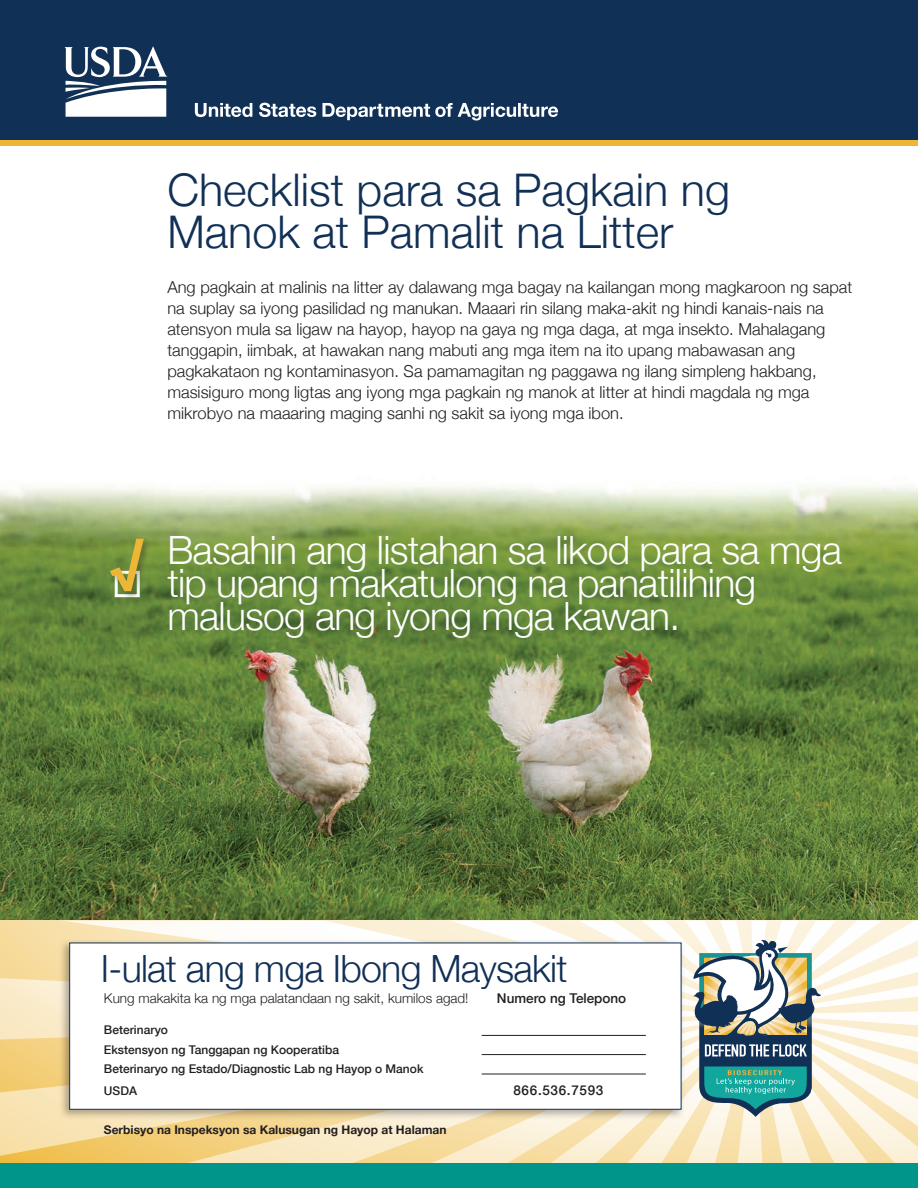
<style>
.page{position:relative;width:918px;height:1188px;background:#fff}
.page>*{position:absolute;margin:0;border:0;box-sizing:border-box;transform-origin:0 0}
.t1{font:700 52.5px "Helvetica Neue";color:#eeb635;scale:1.12 1}
.t2{font:300 45px/42px "Helvetica Neue";color:#113056}
.t3{font:300 39px/33px "Helvetica Neue";letter-spacing:-.02em;color:#fff}
.t4{font:300 37.5px "Helvetica Neue";letter-spacing:-.02em;color:#113056}
.t5{font:300 16.5px/21px "Helvetica Neue";color:#231f20}
.t6{font:300 13.5px "Helvetica Neue";color:#231f20}
.t7{font:500 13.5px "Helvetica Neue";color:#231f20}
.t8{font:500 13.5px "Helvetica Neue";letter-spacing:.05em;color:#231f20}
.t9{font:500 12px "Helvetica Neue";color:#231f20}
.t10{font:700 12px "Helvetica Neue";color:#231f20}
</style>
<div class="page">
<img style="left:0;top:485px;width:918px;height:436px">
<div style="left:0;top:0;width:918px;height:141px;background:#113056"></div>
<svg style="left:195px;top:103px;width:363px;height:17px"></svg>
<svg style="left:64px;top:46px;width:104px;height:71px"></svg>
<div style="left:0;top:140px;width:918px;height:6px;background:#eeb635"></div>
<div style="left:109px;top:539px;width:42px;height:61px;background:#231f20;opacity:.3"></div>
<svg style="left:0;top:921px;width:918px;height:243px"></svg>
<div style="left:59px;top:939px;width:626px;height:181px;background:#231f20;opacity:.35"></div>
<div style="left:69px;top:943px;width:612px;height:167px;background:#fff;border:1px solid #113056"></div>
<div style="left:0;top:1164px;width:918px;height:24px;background:#00958a"></div>
<hr style="left:482px;top:1035px;width:164px;height:1px;background:#231f20">
<hr style="left:482px;top:1054px;width:164px;height:1px;background:#231f20">
<hr style="left:482px;top:1074px;width:164px;height:1px;background:#231f20">
<svg style="left:693px;top:940px;width:128px;height:177px"></svg>
<p class="t2" style="left:167px;top:168px;width:564px">Checklist para sa Pagkain ng<br>Manok at Pamalit na Litter</p>
<p class="t5" style="left:167px;top:276px;width:686px">Ang pagkain at malinis na litter ay dalawang mga bagay na kailangan mong magkaroon ng sapat na suplay sa iyong pasilidad ng manukan. Maaari rin silang maka-akit ng hindi kanais-nais na atensyon mula sa ligaw na hayop, hayop na gaya ng mga daga, at mga insekto. Mahalagang tanggapin, iimbak, at hawakan nang mabuti ang mga item na ito upang mabawasan ang pagkakataon ng kontaminasyon. Sa pamamagitan ng paggawa ng ilang simpleng hakbang, masisiguro mong ligtas ang iyong mga pagkain ng manok at litter at hindi magdala ng mga mikrobyo na maaaring maging sanhi ng sakit sa iyong mga ibon.</p>
<p class="t1" style="left:110px;top:529px;width:31px">√</p>
<p class="t3" style="left:167px;top:532px;width:676px">Basahin ang listahan sa likod para sa mga tip upang makatulong na panatilihing malusog ang iyong mga kawan.</p>
<p class="t4" style="left:101px;top:945px;width:468px">I-ulat ang mga Ibong Maysakit</p>
<p class="t6" style="left:104px;top:990px;width:366px">Kung makakita ka ng mga palatandaan ng sakit, kumilos agad!</p>
<p class="t7" style="left:497px;top:990px;width:131px">Numero ng Telepono</p>
<p class="t9" style="left:104px;top:1023px;width:66px">Beterinaryo</p>
<p class="t9" style="left:104px;top:1042px;width:237px">Ekstensyon ng Tanggapan ng Kooperatiba</p>
<p class="t9" style="left:104px;top:1062px;width:321px">Beterinaryo ng Estado/Diagnostic Lab ng Hayop o Manok</p>
<p class="t9" style="left:104px;top:1083px;width:35px">USDA</p>
<p class="t8" style="left:513px;top:1082px;width:91px">866.536.7593</p>
<p class="t10" style="left:104px;top:1123px;width:344px">Serbisyo na Inspeksyon sa Kalusugan ng Hayop at Halaman</p>
</div>
